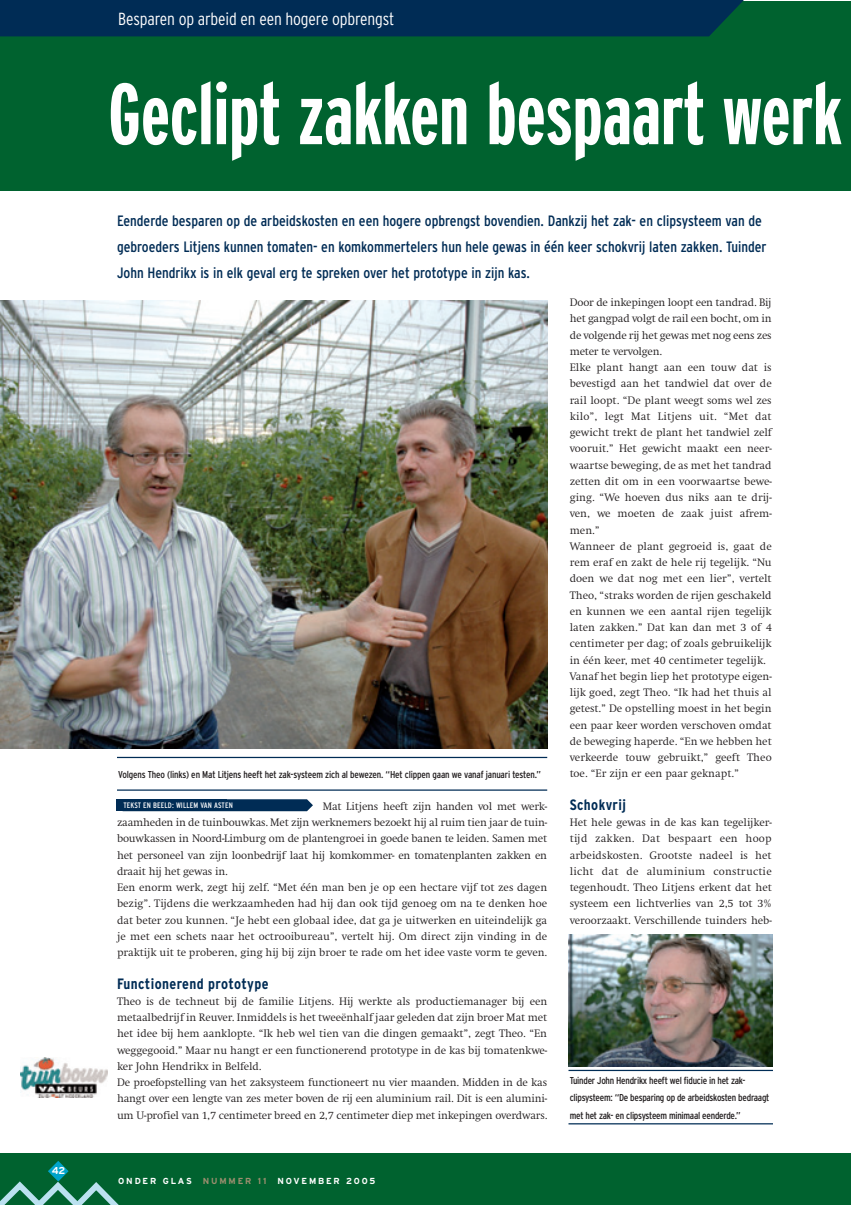
<style>
.page{position:relative;width:851px;height:1205px;background:#fff}
.page>*{position:absolute;margin:0;border:0;box-sizing:border-box;transform-origin:0 0}
.t1{font:700 extra-condensed 86.25px "Interstate";color:#fff}
.t2{font:300 condensed 17.5px "Interstate";letter-spacing:-.01em;color:#fff}
.t3{font:condensed 15px/26.2px "Interstate";color:#002c55}
.t4{font:700 condensed 15px "Interstate";letter-spacing:.025em;color:#002c55}
.t5{font:300 11.25px/16.2px "Swift";letter-spacing:-.005em;color:#231f20}
.t6{font:condensed 10px/17.5px "Interstate";letter-spacing:-.025em;color:#231f20}
.t7{font:700 10px "Interstate";color:#fff}
.t8{font:700 8.75px "Interstate";letter-spacing:.205em;color:#fff}
.t9{font:700 8.75px "Interstate";letter-spacing:.205em;color:#9d8e6f}
.t10{font:condensed 7.88px "Interstate";letter-spacing:.015em;color:#fff}
</style>
<div class="page">
<img style="left:0;top:301px;width:547px;height:448px">
<div style="left:0;top:1px;width:850px;height:189px;background:#00622f"></div>
<hr style="left:117px;top:757px;width:430px;height:1px;background:#002c55">
<hr style="left:117px;top:789px;width:430px;height:2px;background:#002c55">
<div style="left:0;top:1153px;width:850px;height:52px;background:#00622f"></div>
<svg style="left:0;top:1161px;width:119px;height:44px"></svg>
<div style="left:0;top:1px;width:743px;height:35px;background:#002c55"></div>
<svg style="left:227px;top:799px;width:86px;height:12px"></svg>
<div style="left:117px;top:799px;width:110px;height:12px;background:#002c55"></div>
<img style="left:20px;top:1057px;width:88px;height:41px">
<img style="left:568px;top:934px;width:204px;height:132px">
<hr style="left:568px;top:1070px;width:204px;height:1px;background:#002c55">
<hr style="left:568px;top:1123px;width:204px;height:1px;background:#002c55">
<p class="t7" style="left:52px;top:1167px;width:15px">42</p>
<h2 class="t2" style="left:118px;top:12px;width:278px">Besparen op arbeid en een hogere opbrengst</h2>
<h1 class="t1" style="left:108px;top:82px;width:735px">Geclipt zakken bespaart werk</h1>
<p class="t3" style="left:117px;top:208px;width:651px">Eenderde besparen op de arbeidskosten en een hogere opbrengst bovendien. Dankzij het zak- en clipsysteem van de gebroeders Litjens kunnen tomaten- en komkommertelers hun hele gewas in één keer schokvrij laten zakken. Tuinder<br>John Hendrikx is in elk geval erg te spreken over het prototype in zijn kas.</p>
<p class="t6" style="left:118px;top:766px;width:424px">Volgens Theo (links) en Mat Litjens heeft het zak-systeem zich al bewezen. “Het clippen gaan we vanaf januari testen.”</p>
<p class="t5" style="left:117px;top:799px;width:431px;text-indent:206px">Mat Litjens heeft zijn handen vol met werk&shy;zaamheden in de tuinbouwkas. Met zijn werknemers bezoekt hij al ruim tien jaar de tuin&shy;bouwkassen in Noord-Limburg om de plantengroei in goede banen te leiden. Samen met het personeel van zijn loonbedrijf laat hij komkommer- en tomatenplanten zakken en draait hij het gewas in.<br>Een enorm werk, zegt hij zelf. “Met één man ben je op een hectare vijf tot zes dagen bezig”. Tijdens die werkzaamheden had hij dan ook tijd genoeg om na te denken hoe dat beter zou kunnen. “Je hebt een globaal idee, dat ga je uitwerken en uiteindelijk ga je met een schets naar het octrooibureau”, vertelt hij. Om direct zijn vinding in de praktijk uit te proberen, ging hij bij zijn broer te rade om het idee vaste vorm te geven.</p>
<h3 class="t4" style="left:117px;top:978px;width:153px">Functionerend prototype</h3>
<p class="t5" style="left:117px;top:994px;width:432px">Theo is de techneut bij de familie Litjens. Hij werkte als productiemanager bij een metaalbedrijf in Reuver. Inmiddels is het tweeënhalf jaar geleden dat zijn broer Mat met het idee bij hem aanklopte. “Ik heb wel tien van die dingen gemaakt”, zegt Theo. “En weggegooid.” Maar nu hangt er een functionerend prototype in de kas bij tomatenkwe&shy;ker John Hendrikx in Belfeld.<br>De proefopstelling van het zaksysteem functioneert nu vier maanden. Midden in de kas hangt over een lengte van zes meter boven de rij een aluminium rail. Dit is een alumini&shy;um U-profiel van 1,7 centimeter breed en 2,7 centimeter diep met inkepingen overdwars.</p>
<p class="t10" style="left:123px;top:802px;width:111px">TEKST EN BEELD: WILLEM VAN ASTEN</p>
<p class="t5" style="left:569px;top:295px;width:203px">Door de inkepingen loopt een tandrad. Bij het gangpad volgt de rail een bocht, om in de volgende rij het gewas met nog eens zes meter te vervolgen.<br>Elke plant hangt aan een touw dat is bevestigd aan het tandwiel dat over de rail loopt. “De plant weegt soms wel zes kilo”, legt Mat Litjens uit. “Met dat gewicht trekt de plant het tandwiel zelf vooruit.” Het gewicht maakt een neer&shy;waartse beweging, de as met het tandrad zetten dit om in een voorwaartse bewe&shy;ging. “We hoeven dus niks aan te drij&shy;ven, we moeten de zaak juist afrem&shy;men.”<br>Wanneer de plant gegroeid is, gaat de rem eraf en zakt de hele rij tegelijk. “Nu doen we dat nog met een lier”, vertelt Theo, “straks worden de rijen geschakeld en kunnen we een aantal rijen tegelijk laten zakken.” Dat kan dan met 3 of 4 centimeter per dag; of zoals gebruikelijk in één keer, met 40 centimeter tegelijk.<br>Vanaf het begin liep het prototype eigen&shy;lijk goed, zegt Theo. “Ik had het thuis al getest.” De opstelling moest in het begin een paar keer worden verschoven omdat de beweging haperde. “En we hebben het verkeerde touw gebruikt,” geeft Theo toe. “Er zijn er een paar geknapt.”</p>
<h3 class="t4" style="left:569px;top:799px;width:58px">Schokvrij</h3>
<p class="t5" style="left:569px;top:815px;width:203px;text-align:justify">Het hele gewas in de kas kan tegelijker&shy;tijd zakken. Dat bespaart een hoop arbeidskosten. Grootste nadeel is het licht dat de aluminium constructie tegenhoudt. Theo Litjens erkent dat het systeem een lichtverlies van 2,5 tot 3% veroorzaakt. Verschillende tuinders heb-</p>
<p class="t6" style="left:569px;top:1072px;width:201px">Tuinder John Hendrikx heeft wel fiducie in het zak&shy;clipsysteem: “De besparing op de arbeidskosten bedraagt met het zak- en clipsysteem minimaal eenderde.”</p>
<p class="t8" style="left:118px;top:1177px;width:75px">ONDER GLAS</p>
<p class="t9" style="left:203px;top:1177px;width:65px">NUMMER 11</p>
<p class="t8" style="left:277px;top:1177px;width:99px">NOVEMBER 2005</p>
</div>
